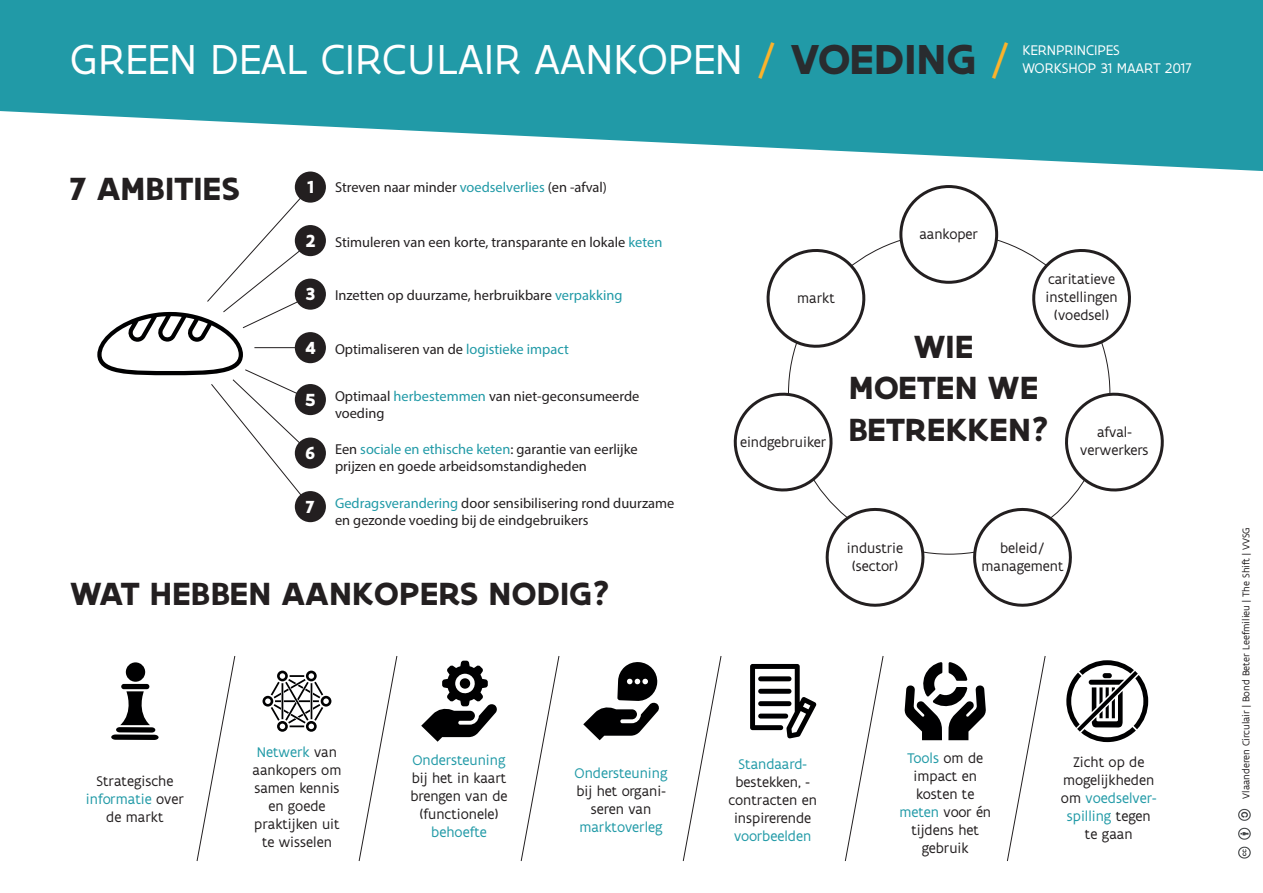
<style>
.page{position:relative;width:1263px;height:893px;background:#fff}
.page>*{position:absolute;margin:0;border:0;box-sizing:border-box;transform-origin:0 0}
.t1{font:45px "Flanders Art Sans";color:#fff}
.t2{font:700 34.5px/41.4px "Flanders Art Sans";color:#231f20;text-align:center}
.t3{font:700 18.9px "Flanders Art Sans";color:#fff}
.t4{font:15px/18px "Flanders Art Sans";color:#231f20;text-align:center}
.t5{font:15px "Flanders Art Sans";color:#219aa7}
.t6{font:15px/18px "Flanders Art Sans";color:#fff}
.t7{font:14.4px/17.2px "Myriad Pro";color:#231f20}
.t8{font:10.5px "Flanders Art Sans";color:#231f20}
.s1{color:#fcb32b}
.s2{font-weight:700;color:#292c2f}
.s3{font-family:"Flanders Art Sans";font-weight:700;font-size:18.9px;color:#fff}
.s4{color:#219aa7}
</style>
<div class="page">
<svg style="left:97px;top:187px;width:214px;height:320px"></svg>
<div style="left:295px;top:172px;width:31px;height:31px;background:#231f20;border-radius:50%"></div>
<div style="left:295px;top:225px;width:31px;height:31px;background:#231f20;border-radius:50%"></div>
<div style="left:295px;top:279px;width:31px;height:31px;background:#231f20;border-radius:50%"></div>
<div style="left:295px;top:332px;width:31px;height:31px;background:#231f20;border-radius:50%"></div>
<div style="left:295px;top:384px;width:31px;height:31px;background:#231f20;border-radius:50%"></div>
<div style="left:295px;top:438px;width:31px;height:31px;background:#231f20;border-radius:50%"></div>
<div style="left:295px;top:491px;width:31px;height:31px;background:#231f20;border-radius:50%"></div>
<svg style="left:733px;top:389px;width:197px;height:218px"></svg>
<svg style="left:968px;top:389px;width:196px;height:218px"></svg>
<svg style="left:1023px;top:249px;width:108px;height:103px"></svg>
<div style="left:899px;top:185px;width:99px;height:99px;border:3px solid #231f20;border-radius:50%"></div>
<svg style="left:766px;top:249px;width:104px;height:104px"></svg>
<svg style="left:197px;top:656px;width:38px;height:205px"></svg>
<svg style="left:359px;top:656px;width:38px;height:205px"></svg>
<svg style="left:521px;top:656px;width:38px;height:205px"></svg>
<svg style="left:683px;top:656px;width:38px;height:205px"></svg>
<svg style="left:845px;top:656px;width:38px;height:205px"></svg>
<svg style="left:1007px;top:656px;width:38px;height:205px"></svg>
<div style="left:126px;top:662px;width:19px;height:20px;background:#000001;border-radius:50%"></div>
<div style="left:121px;top:684px;width:28px;height:5px;background:#000001;border-radius:3px"></div>
<svg style="left:111px;top:691px;width:48px;height:49px"></svg>
<svg style="left:262px;top:671px;width:69px;height:61px"></svg>
<svg style="left:421px;top:661px;width:76px;height:81px"></svg>
<svg style="left:583px;top:662px;width:76px;height:78px"></svg>
<svg style="left:750px;top:664px;width:67px;height:75px"></svg>
<svg style="left:904px;top:662px;width:82px;height:78px"></svg>
<svg style="left:1066px;top:660px;width:82px;height:82px"></svg>
<svg style="left:0;top:0;width:1263px;height:171px;fill:#219aa7"></svg>
<img style="left:1238px;top:808px;width:13px;height:51px">
<h1 class="t1" style="left:70px;top:32px;width:942px">GREEN DEAL CIRCULAIR AANKOPEN <span class="s1">/</span> <span class="s2">VOEDING</span> <span class="s1">/</span></h1>
<p class="t6" style="left:1022px;top:42px;width:171px">KERNPRINCIPES<br>WORKSHOP 31 MAART 2017</p>
<h2 class="t2" style="left:70px;top:168px;width:171px">7 AMBITIES</h2>
<p class="t7" style="left:307px;top:178px;width:302px"><span class="s3">1</span> Streven naar minder <span class="s4">voedselverlies</span> (en -afval)</p>
<p class="t7" style="left:305px;top:233px;width:358px"><span class="s3">2</span> Stimuleren van een korte, transparante en lokale <span class="s4">keten</span></p>
<p class="t7" style="left:305px;top:287px;width:319px"><span class="s3">3</span> Inzetten op duurzame, herbruikbare <span class="s4">verpakking</span></p>
<p class="t7" style="left:305px;top:340px;width:265px"><span class="s3">4</span> Optimaliseren van de <span class="s4">logistieke impact</span></p>
<p class="t7" style="left:335px;top:387px;width:306px">Optimaal <span class="s4">herbestemmen</span> van niet-geconsumeerde voeding</p>
<p class="t3" style="left:305px;top:388px;width:12px">5</p>
<p class="t3" style="left:305px;top:441px;width:12px">6</p>
<p class="t3" style="left:306px;top:495px;width:10px">7</p>
<p class="t7" style="left:335px;top:440px;width:304px">Een <span class="s4">sociale en ethische keten</span>: garantie van eerlijke prijzen en goede arbeidsomstandigheden</p>
<p class="t7" style="left:335px;top:494px;width:341px"><span class="s4">Gedragsverandering</span> door sensibilisering rond duurzame en gezonde voeding bij de eindgebruikers</p>
<h2 class="t2" style="left:70px;top:574px;width:541px">WAT HEBBEN AANKOPERS NODIG?</h2>
<p class="t4" style="left:797px;top:289px;width:39px">markt</p>
<p class="t4" style="left:740px;top:433px;width:88px">eindgebruiker</p>
<p class="t4" style="left:919px;top:225px;width:60px">aankoper</p>
<p class="t4" style="left:1046px;top:271px;width:73px">caritatieve instellingen (voedsel)</p>
<h2 class="t2" style="left:848px;top:326px;width:202px">WIE<br>MOETEN WE<br>BETREKKEN?</h2>
<p class="t4" style="left:1080px;top:424px;width:70px">afval&shy;verwerkers</p>
<p class="t4" style="left:847px;top:539px;width:58px">industrie (sector)</p>
<p class="t4" style="left:981px;top:539px;width:84px">beleid/ management</p>
<p class="t4" style="left:86px;top:772px;width:100px">Strategische <span class="s4">informatie</span> over de markt</p>
<p class="t4" style="left:253px;top:743px;width:90px"><span class="s4">Netwerk</span> van aankopers om samen kennis en goede praktijken uit te wisselen</p>
<p class="t5" style="left:412px;top:751px;width:95px">Ondersteuning</p>
<p class="t4" style="left:410px;top:769px;width:99px">bij het in kaart brengen van de (functionele)</p>
<p class="t5" style="left:431px;top:823px;width:57px">behoefte</p>
<p class="t5" style="left:574px;top:764px;width:95px">Ondersteuning</p>
<p class="t4" style="left:576px;top:782px;width:91px">bij het organi&shy;seren van</p>
<p class="t5" style="left:579px;top:818px;width:85px">marktoverleg</p>
<p class="t5" style="left:738px;top:754px;width:70px">Standaard-</p>
<p class="t4" style="left:728px;top:773px;width:90px">bestekken, - contracten en inspirerende</p>
<p class="t5" style="left:734px;top:826px;width:79px">voorbeelden</p>
<p class="t4" style="left:899px;top:749px;width:93px"><span class="s4">Tools</span> om de impact en kosten te <span class="s4">meten</span> voor én tijdens het gebruik</p>
<p class="t4" style="left:1061px;top:753px;width:97px">Zicht op de mogelijkheden om <span class="s4">voedselver&shy;spilling</span> tegen te gaan</p>
<p class="t8" style="left:1239px;top:799px;width:273px;rotate:-90deg">Vlaanderen Circulair | Bond Beter Leefmilieu | The Shift | VVSG</p>
</div>
